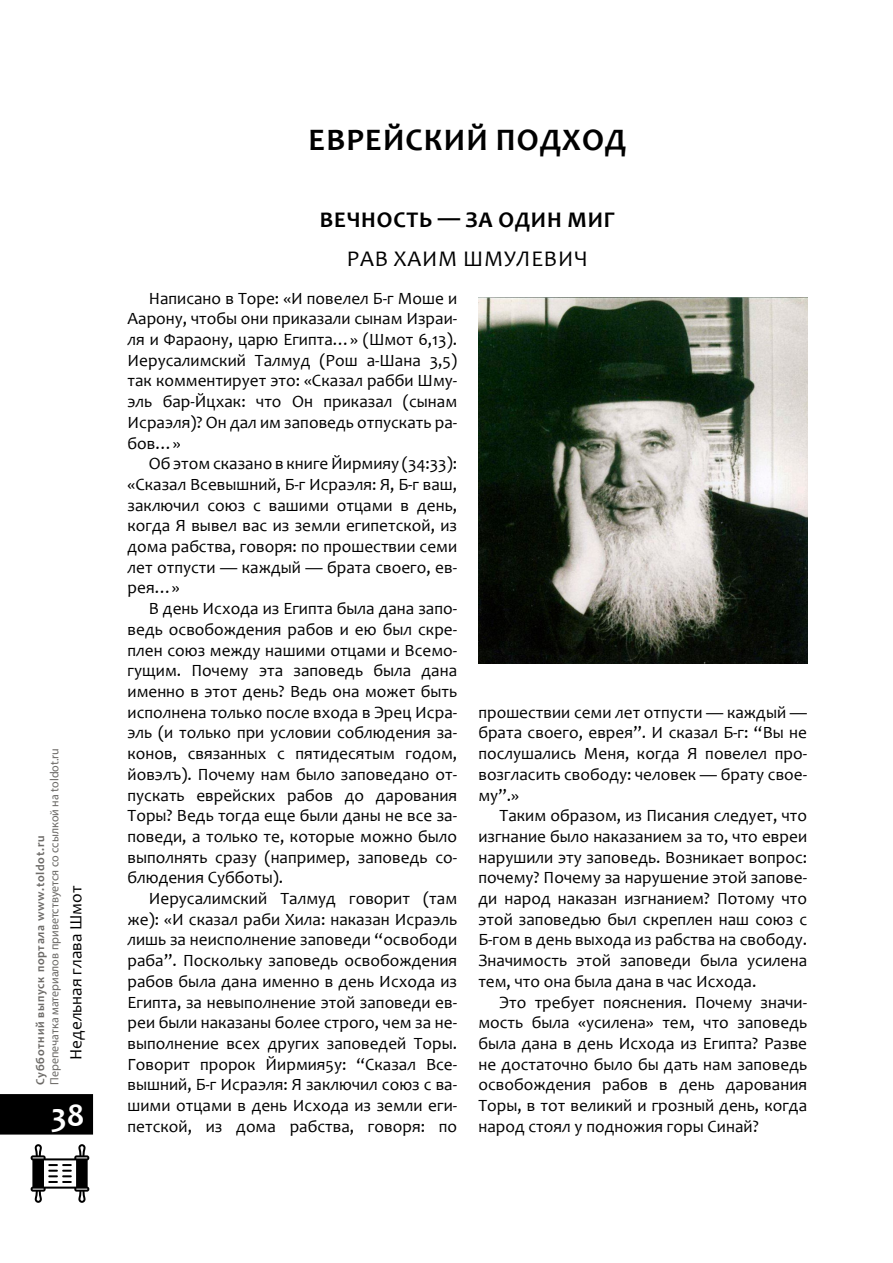
<style>
.page{position:relative;width:893px;height:1263px;background:#fff}
.page>*{position:absolute;margin:0;border:0;box-sizing:border-box;transform-origin:0 0}
.t1{font:700 33px "Candara";color:#fff}
.t2{font:700 31.5px "Candara";letter-spacing:.04em;color:#000}
.t3{font:700 22.5px "Candara";letter-spacing:.04em;color:#000}
.t4{font:22.5px "Candara";letter-spacing:.04em;color:#000}
.t5{font:17.25px/20.7px "Candara";color:#000;text-align:justify}
.t6{font:12px "Myriad Pro";color:#6c6a67}
.t7{font:700 12px "Candara";letter-spacing:.06em;color:#6c6a67}
</style>
<div class="page">
<div style="left:0;top:1094px;width:93px;height:40px;background:#000"></div>
<svg style="left:31px;top:1144px;width:58px;height:59px"></svg>
<img style="left:478px;top:298px;width:330px;height:366px">
<p class="t6" style="left:47px;top:1085px;width:338px;rotate:-90deg">Перепечатка материалов приветствуется со ссылкой на toldot.ru</p>
<h1 class="t1" style="left:51px;top:1095px;width:35px">38</h1>
<p class="t7" style="left:33px;top:1085px;width:251px;rotate:-90deg">Субботний выпуск портала www.toldot.ru</p>
<p class="t5" style="left:65px;top:1060px;width:176px;rotate:-90deg">Недельная глава Шмот</p>
<h2 class="t2" style="left:309px;top:120px;width:319px">ЕВРЕЙСКИЙ ПОДХОД</h2>
<h3 class="t3" style="left:320px;top:206px;width:297px">ВЕЧНОСТЬ — ЗА ОДИН МИГ</h3>
<h3 class="t4" style="left:347px;top:244px;width:242px">РАВ ХАИМ ШМУЛЕВИЧ</h3>
<p class="t5" style="left:128px;top:288px;width:331px;text-indent:21px">Написано в Торе: «И повелел Б-г Моше и Аарону, чтобы они приказали сынам Израи&shy;ля и Фараону, царю Египта…» (Шмот 6,13).<br>Иерусалимский Талмуд (Рош а-Шана 3,5) так комментирует это: «Сказал рабби Шму&shy;эль бар-Йцхак: что Он приказал (сынам Исраэля)? Он дал им заповедь отпускать ра&shy;бов…»</p>
<p class="t5" style="left:128px;top:453px;width:331px;text-indent:21px">Об этом сказано в книге Йирмияу (34:33): «Сказал Всевышний, Б-г Исраэля: Я, Б-г ваш, заключил союз с вашими отцами в день, когда Я вывел вас из земли египетской, из дома рабства, говоря: по прошествии семи лет отпусти — каждый — брата своего, ев&shy;рея…»</p>
<p class="t5" style="left:128px;top:598px;width:331px;text-indent:21px">В день Исхода из Египта была дана запо&shy;ведь освобождения рабов и ею был скре&shy;плен союз между нашими отцами и Всемо&shy;гущим. Почему эта заповедь была дана именно в этот день? Ведь она может быть исполнена только после входа в Эрец Исра&shy;эль (и только при условии соблюдения за&shy;конов, связанных с пятидесятым годом, йовэлъ). Почему нам было заповедано от&shy;пускать еврейских рабов до дарования Торы? Ведь тогда еще были даны не все за&shy;поведи, а только те, которые можно было выполнять сразу (например, заповедь со&shy;блюдения Субботы).</p>
<p class="t5" style="left:128px;top:888px;width:331px;text-indent:21px">Иерусалимский Талмуд говорит (там же): «И сказал раби Хила: наказан Исраэль лишь за неисполнение заповеди “освободи раба”. Поскольку заповедь освобождения рабов была дана именно в день Исхода из Египта, за невыполнение этой заповеди ев&shy;реи были наказаны более строго, чем за не&shy;выполнение всех других заповедей Торы.<br>Говорит пророк Йирмия5у: “Сказал Все&shy;вышний, Б-г Исраэля: Я заключил союз с ва&shy;шими отцами в день Исхода из земли еги&shy;петской, из дома рабства, говоря: по</p>
<p class="t5" style="left:478px;top:702px;width:330px">прошествии семи лет отпусти — каждый — брата своего, еврея”. И сказал Б-г: “Вы не послушались Меня, когда Я повелел про&shy;возгласить свободу: человек — брату свое&shy;му”.»</p>
<p class="t5" style="left:478px;top:805px;width:330px;text-indent:21px">Таким образом, из Писания следует, что изгнание было наказанием за то, что евреи нарушили эту заповедь. Возникает вопрос: почему? Почему за нарушение этой запове&shy;ди народ наказан изгнанием? Потому что этой заповедью был скреплен наш союз с Б-гом в день выхода из рабства на свободу.<br>Значимость этой заповеди была усилена тем, что она была дана в час Исхода.</p>
<p class="t5" style="left:478px;top:991px;width:330px;text-indent:21px">Это требует пояснения. Почему значи&shy;мость была «усилена» тем, что заповедь была дана в день Исхода из Египта? Разве не достаточно было бы дать нам заповедь освобождения рабов в день дарования Торы, в тот великий и грозный день, когда народ стоял у подножия горы Синай?</p>
</div>
